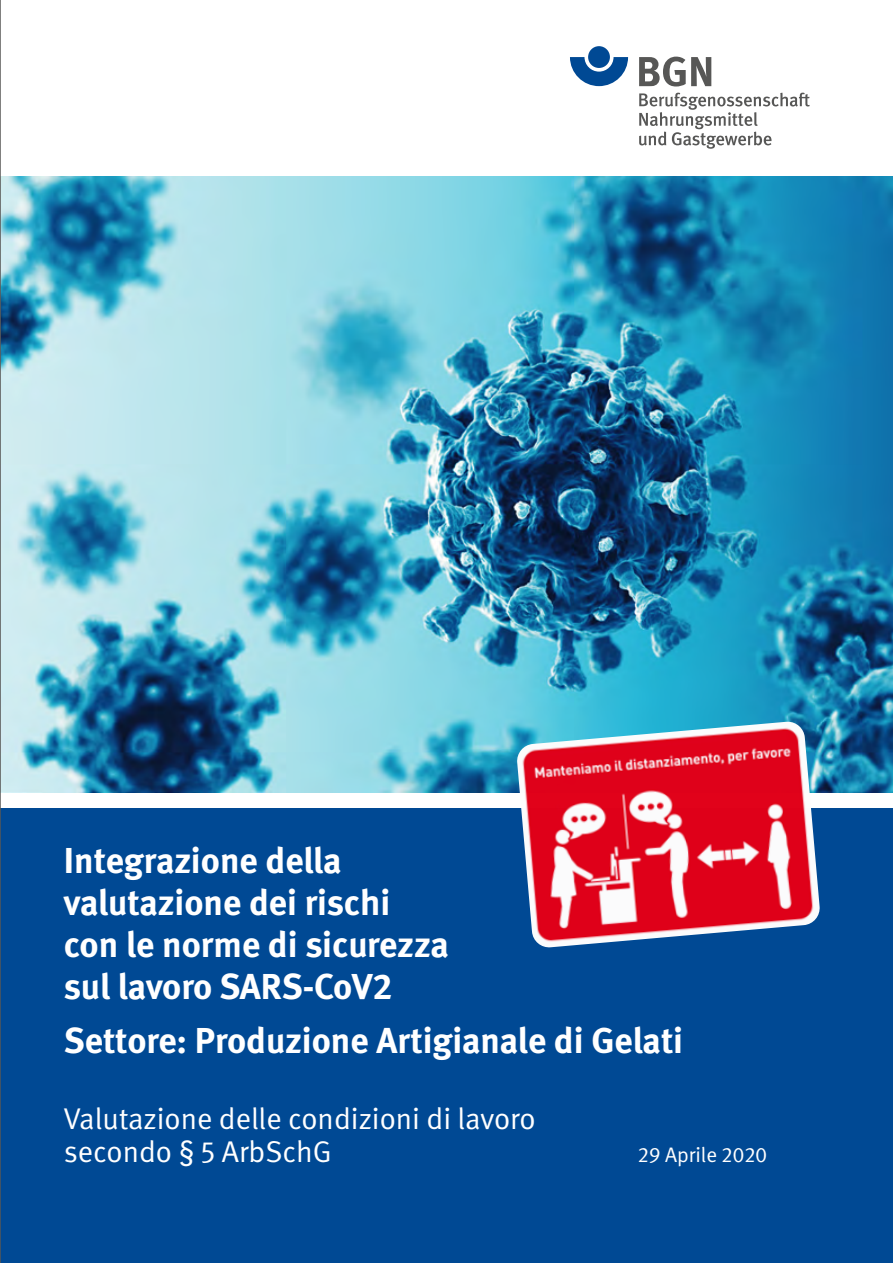
<style>
.page{position:relative;width:893px;height:1263px;background:#fff}
.page>*{position:absolute;margin:0;border:0;box-sizing:border-box;transform-origin:0 0}
.t1{font:700 36px "DGUV Meta";color:#fff}
.t2{font:30px "DGUV Meta";color:#fff}
.t3{font:21px "DGUV Meta";color:#fff}
</style>
<div class="page">
<svg style="left:570px;top:57px;width:58px;height:29px"></svg>
<div style="left:588px;top:46px;width:22px;height:22px;background:#004994;border-radius:50%"></div>
<svg style="left:639px;top:57px;width:72px;height:30px"></svg>
<svg style="left:639px;top:93px;width:171px;height:56px"></svg>
<img style="left:1px;top:176px;width:892px;height:616px">
<div style="left:0;top:808px;width:893px;height:455px;background:#004994"></div>
<hr style="left:0;top:0;width:1px;height:1263px;background:#575756">
<img style="left:516px;top:722px;width:304px;height:226px">
<p class="t1" style="left:64px;top:839px;width:279px">Integrazione della</p>
<p class="t1" style="left:64px;top:881px;width:328px">valutazione dei rischi</p>
<p class="t1" style="left:64px;top:923px;width:387px">con le norme di sicurezza</p>
<p class="t1" style="left:64px;top:965px;width:330px">sul lavoro SARS-CoV2</p>
<p class="t1" style="left:64px;top:1019px;width:621px">Settore: Produzione Artigianale di Gelati</p>
<p class="t2" style="left:64px;top:1102px;width:473px">Valutazione delle condizioni di lavoro</p>
<p class="t2" style="left:64px;top:1135px;width:269px">secondo § 5 ArbSchG</p>
<p class="t3" style="left:638px;top:1143px;width:131px">29 Aprile 2020</p>
</div>
